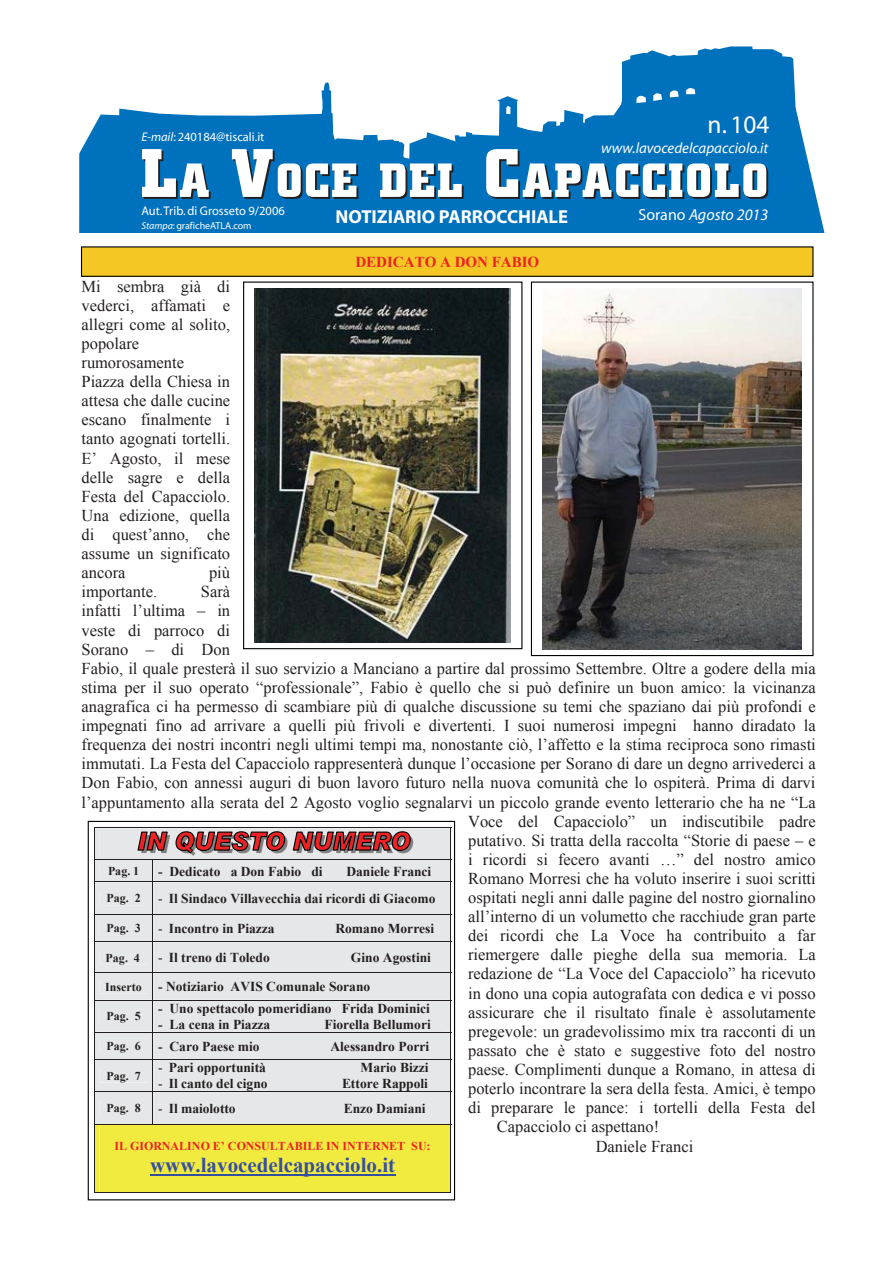
<style>
.page{position:relative;width:893px;height:1263px;background:#fff}
.page>*{position:absolute;margin:0;border:0;box-sizing:border-box;transform-origin:0 0}
.t1{font:25.5px "Myriad";color:#fff}
.t2{font:700 21.15px "Times New Roman";color:#344ea2}
.t3{font:700 18.9px "Myriad";color:#fff}
.t4{font:16.65px/19px "Times New Roman";color:#231f20}
.t5{font:italic 16.05px "Myriad";color:#fff}
.t6{font:700 15.15px "Times New Roman";color:#ed2224}
.t7{font:italic 15px "Myriad";color:#fff}
.t8{font:700 13.65px/29.1px "Times New Roman";color:#231f20}
.t9{font:12.6px "Myriad";color:#fff}
.t10{font:700 12px "Times New Roman";color:#231f20}
.t11{font:700 12px "Times New Roman";color:#ed2224}
.t12{font:10.05px "Myriad";color:#fff}
.s1{font-style:italic}
.s2{font-style:normal}
.s3{font-weight:400}
.s4{font-size:12px}
</style>
<div class="page">
<svg style="left:79px;top:46px;width:745px;height:187px;fill:#0071bc"></svg>
<svg style="left:142px;top:149px;width:69px;height:50px"></svg>
<svg style="left:232px;top:149px;width:126px;height:50px"></svg>
<svg style="left:380px;top:163px;width:84px;height:36px"></svg>
<svg style="left:486px;top:149px;width:282px;height:50px"></svg>
<div style="left:82px;top:247px;width:731px;height:29px;background:#f5c724"></div>
<div style="left:81px;top:246px;width:732px;height:31px;border:1px solid #010202"></div>
<div style="left:88px;top:821px;width:367px;height:379px;border:1px solid #010202"></div>
<svg style="left:94px;top:827px;width:357px;height:366px;background:#dcd8bb"></svg>
<div style="left:243px;top:282px;width:279px;height:367px;border:1px solid #010202"></div>
<img style="left:255px;top:288px;width:255px;height:355px">
<div style="left:531px;top:282px;width:282px;height:374px;border:1px solid #010202"></div>
<img style="left:543px;top:288px;width:259px;height:361px">
<p class="t9" style="left:141px;top:132px;width:125px"><span class="s1">E-mail</span>: 240184@tiscali.it</p>
<p class="t9" style="left:141px;top:206px;width:145px">Aut. Trib. di Grosseto 9/2006</p>
<p class="t12" style="left:141px;top:222px;width:112px"><span class="s1">Stampa</span>: graficheATLA.com</p>
<p class="t4" style="left:82px;top:276px;width:150px">Mi sembra già di vederci, affamati e allegri come al solito, popolare rumorosamente<br>Piazza della Chiesa in attesa che dalle cucine escano finalmente i tanto agognati tortelli.<br>E’ Agosto, il mese delle sagre e della<br>Festa del Capacciolo.<br>Una edizione, quella di quest’anno, che assume un significato ancora</p>
<p class="t4" style="left:209px;top:563px;width:23px">più</p>
<p class="t3" style="left:336px;top:209px;width:234px">NOTIZIARIO PARROCCHIALE</p>
<p class="t6" style="left:355px;top:253px;width:185px">DEDICATO A DON FABIO</p>
<h1 class="t1" style="left:708px;top:115px;width:63px">n. 104</h1>
<p class="t7" style="left:601px;top:142px;width:168px">www.lavocedelcapacciolo.it</p>
<p class="t5" style="left:638px;top:209px;width:131px"><span class="s2">Sorano</span> Agosto 2013</p>
<p class="t4" style="left:82px;top:582px;width:77px">importante.</p>
<p class="t4" style="left:201px;top:582px;width:31px">Sarà</p>
<p class="t4" style="left:82px;top:601px;width:150px">infatti l’ultima – in</p>
<p class="t4" style="left:82px;top:620px;width:150px">veste di parroco di</p>
<p class="t4" style="left:82px;top:639px;width:150px">Sorano – di Don</p>
<p class="t4" style="left:82px;top:659px;width:736px">Fabio, il quale presterà il suo servizio a Manciano a partire dal prossimo Settembre. Oltre a godere della mia</p>
<p class="t4" style="left:82px;top:678px;width:736px">stima per il suo operato “professionale”, Fabio è quello che si può definire un buon amico: la vicinanza</p>
<p class="t4" style="left:82px;top:697px;width:736px">anagrafica ci ha permesso di scambiare più di qualche discussione su temi che spaziano dai più profondi e</p>
<p class="t4" style="left:82px;top:716px;width:736px">impegnati fino ad arrivare a quelli più frivoli e divertenti. I suoi numerosi impegni hanno diradato la</p>
<p class="t4" style="left:82px;top:735px;width:736px">frequenza dei nostri incontri negli ultimi tempi ma, nonostante ciò, l’affetto e la stima reciproca sono rimasti</p>
<p class="t4" style="left:82px;top:754px;width:736px">immutati. La Festa del Capacciolo rappresenterà dunque l’occasione per Sorano di dare un degno arrivederci a</p>
<p class="t4" style="left:82px;top:773px;width:735px">Don Fabio, con annessi auguri di buon lavoro futuro nella nuova comunità che lo ospiterà. Prima di darvi</p>
<p class="t4" style="left:82px;top:792px;width:736px">l’appuntamento alla serata del 2 Agosto voglio segnalarvi un piccolo grande evento letterario che ha ne “La</p>
<p class="t4" style="left:468px;top:811px;width:349px">Voce del Capacciolo” un indiscutibile padre</p>
<p class="t4" style="left:468px;top:831px;width:349px">putativo. Si tratta della raccolta “Storie di paese – e</p>
<p class="t4" style="left:468px;top:850px;width:349px">i ricordi si fecero avanti …” del nostro amico</p>
<p class="t4" style="left:468px;top:869px;width:349px">Romano Morresi che ha voluto inserire i suoi scritti</p>
<p class="t4" style="left:468px;top:888px;width:349px">ospitati negli anni dalle pagine del nostro giornalino</p>
<p class="t4" style="left:468px;top:907px;width:349px">all’interno di un volumetto che racchiude gran parte</p>
<p class="t4" style="left:468px;top:926px;width:349px">dei ricordi che La Voce ha contribuito a far</p>
<p class="t4" style="left:468px;top:945px;width:349px">riemergere dalle pieghe della sua memoria. La</p>
<p class="t4" style="left:468px;top:964px;width:349px">redazione de “La Voce del Capacciolo” ha ricevuto</p>
<p class="t4" style="left:468px;top:983px;width:349px">in dono una copia autografata con dedica e vi posso</p>
<p class="t4" style="left:468px;top:1003px;width:349px">assicurare che il risultato finale è assolutamente</p>
<p class="t4" style="left:468px;top:1022px;width:349px">pregevole: un gradevolissimo mix tra racconti di un</p>
<p class="t4" style="left:468px;top:1041px;width:349px">passato che è stato e suggestive foto del nostro</p>
<p class="t4" style="left:468px;top:1060px;width:349px">paese. Complimenti dunque a Romano, in attesa di</p>
<p class="t4" style="left:468px;top:1079px;width:349px">poterlo incontrare la sera della festa. Amici, è tempo</p>
<p class="t4" style="left:468px;top:1098px;width:349px">di preparare le pance: i tortelli della Festa del</p>
<p class="t4" style="left:497px;top:1117px;width:164px">Capacciolo ci aspettano!</p>
<p class="t4" style="left:596px;top:1136px;width:99px">Daniele Franci</p>
<p class="t10" style="left:108px;top:864px;width:33px">Pag. 1</p>
<p class="t8" style="left:158px;top:856px;width:166px">- Dedicato a Don Fabio di</p>
<p class="t8" style="left:346px;top:856px;width:86px">Daniele Franci</p>
<p class="t10" style="left:106px;top:892px;width:36px">Pag. 2</p>
<p class="t8" style="left:158px;top:884px;width:279px"><span class="s3">-</span> Il Sindaco Villavecchia dai ricordi di Giacomo</p>
<p class="t10" style="left:106px;top:922px;width:36px">Pag. 3</p>
<p class="t8" style="left:158px;top:914px;width:118px"><span class="s3">-</span> Incontro in Piazza</p>
<p class="t8" style="left:336px;top:914px;width:100px">Romano Morresi</p>
<p class="t10" style="left:106px;top:951px;width:36px">Pag. 4</p>
<p class="t8" style="left:158px;top:943px;width:113px"><span class="s3">-</span> Il treno di Toledo</p>
<p class="t8" style="left:105px;top:943px;width:327px;text-indent:246px">Gino Agostini<br><span class="s4">Inserto</span> - Notiziario AVIS Comunale Sorano</p>
<p class="t10" style="left:106px;top:1010px;width:36px">Pag. 5</p>
<p class="t8" style="left:158px;top:994px;width:273px">- Uno spettacolo pomeridiano Frida Dominici</p>
<p class="t8" style="left:158px;top:1009px;width:114px">- La cena in Piazza</p>
<p class="t8" style="left:324px;top:1009px;width:108px">Fiorella Bellumori</p>
<p class="t10" style="left:106px;top:1039px;width:36px">Pag. 6</p>
<p class="t8" style="left:158px;top:1031px;width:103px">- Caro Paese mio</p>
<p class="t8" style="left:330px;top:1031px;width:100px">Alessandro Porri</p>
<p class="t10" style="left:106px;top:1069px;width:36px">Pag. 7</p>
<p class="t8" style="left:158px;top:1053px;width:109px"><span class="s3">-</span> Pari opportunità</p>
<p class="t8" style="left:361px;top:1053px;width:69px">Mario Bizzi</p>
<p class="t8" style="left:158px;top:1069px;width:111px"><span class="s3">-</span> Il canto del cigno</p>
<p class="t8" style="left:342px;top:1069px;width:87px">Ettore Rappoli</p>
<p class="t10" style="left:106px;top:1101px;width:36px">Pag. 8</p>
<p class="t8" style="left:158px;top:1094px;width:79px"><span class="s3">-</span> Il maiolotto</p>
<p class="t8" style="left:344px;top:1094px;width:83px">Enzo Damiani</p>
<p class="t11" style="left:114px;top:1139px;width:318px">IL GIORNALINO E’ CONSULTABILE IN INTERNET SU:</p>
<p class="t2" style="left:150px;top:1153px;width:247px">www.lavocedelcapacciolo.it</p>
</div>
